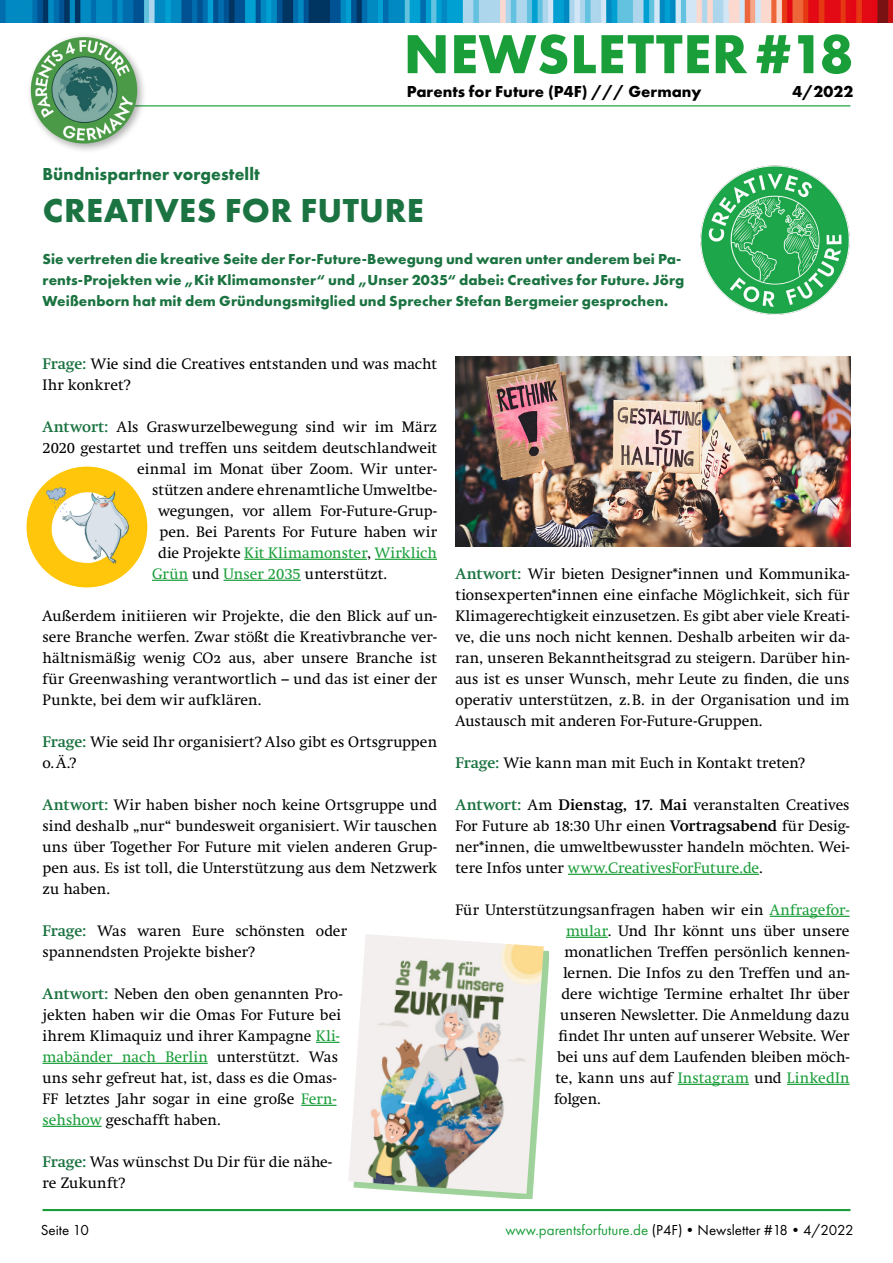
<style>
.page{position:relative;width:893px;height:1263px;background:#fff}
.page>*{position:absolute;margin:0;border:0;box-sizing:border-box;transform-origin:0 0}
.t1{font:700 57px "Futura PT";letter-spacing:.01em;color:#1a9e39}
.t2{font:700 34.5px "Futura PT";letter-spacing:.01em;color:#1b7341}
.t3{font:700 18px "Futura PT";letter-spacing:.005em;color:#1b7341;scale:.96 1}
.t4{font:700 16.5px "Futura PT";color:#000}
.t5{font:15px/21px "Swift";letter-spacing:.005em;color:#000}
.t6{font:700 15px/21px "Futura PT";letter-spacing:.005em;color:#1b7341}
.t7{font:15px "Swift";letter-spacing:.015em;color:#1a9e39}
.t8{font:15px "Futura PT";color:#000}
.s1{font-weight:700;color:#1b7341}
.s2{color:#000}
.s3{color:#1a9e39}
.s4{font-weight:700}
</style>
<div class="page">
<img style="left:455px;top:356px;width:395px;height:191px">
<img style="left:27px;top:467px;width:120px;height:120px;border-radius:60px">
<div style="left:353px;top:939px;width:196px;height:260px;background:#3fa535;opacity:.5"></div>
<img style="left:348px;top:934px;width:196px;height:260px">
<img style="left:700px;top:165px;width:150px;height:150px;border-radius:75px">
<img style="left:0;top:0;width:893px;height:22px">
<hr style="left:43px;top:105px;width:807px;height:1px;background:#1a9e39">
<div style="left:26px;top:33px;width:121px;height:121px;background:#000;opacity:.33"></div>
<img style="left:31px;top:37px;width:106px;height:107px;border-radius:53px">
<hr style="left:43px;top:1209px;width:807px;height:2px;background:#1a9e39">
<hr style="left:244px;top:559px;width:123px;height:1px;background:#1a9e39">
<hr style="left:375px;top:559px;width:62px;height:1px;background:#1a9e39">
<hr style="left:152px;top:580px;width:36px;height:1px;background:#1a9e39">
<hr style="left:224px;top:580px;width:77px;height:1px;background:#1a9e39">
<svg style="left:316px;top:1042px;width:24px;height:1px"></svg>
<hr style="left:43px;top:1063px;width:165px;height:1px;background:#1a9e39">
<hr style="left:301px;top:1105px;width:36px;height:1px;background:#1a9e39">
<hr style="left:43px;top:1126px;width:59px;height:1px;background:#1a9e39">
<hr style="left:568px;top:874px;width:191px;height:1px;background:#1a9e39">
<hr style="left:770px;top:916px;width:80px;height:1px;background:#1a9e39">
<hr style="left:566px;top:937px;width:42px;height:1px;background:#1a9e39">
<hr style="left:678px;top:1084px;width:71px;height:1px;background:#1a9e39">
<hr style="left:787px;top:1084px;width:63px;height:1px;background:#1a9e39">
<h1 class="t1" style="left:404px;top:17px;width:451px">NEWSLETTER #18</h1>
<p class="t4" style="left:407px;top:81px;width:296px">Parents for Future (P4F) /// Germany</p>
<p class="t4" style="left:793px;top:81px;width:62px">4/2022</p>
<p class="t3" style="left:43px;top:162px;width:228px">Bündnispartner vorgestellt</p>
<h2 class="t2" style="left:43px;top:188px;width:382px">CREATIVES FOR FUTURE</h2>
<p class="t6" style="left:43px;top:248px;width:643px">Sie vertreten die kreative Seite der For-Future-Bewegung und waren unter anderem bei Pa&shy;rents-Projekten wie „Kit Klimamonster“ und „Unser 2035“ dabei: Creatives for Future. Jörg<br>Weißenborn hat mit dem Gründungsmitglied und Sprecher Stefan Bergmeier gesprochen.</p>
<p class="t5" style="left:43px;top:353px;width:396px"><span class="s1">Frage:</span> Wie sind die Creatives entstanden und was macht<br>Ihr konkret?</p>
<p class="t5" style="left:43px;top:416px;width:396px"><span class="s1">Antwort:</span> Als Graswurzelbewegung sind wir im März</p>
<p class="t5" style="left:43px;top:437px;width:396px">2020 gestartet und treffen uns seitdem deutschlandweit</p>
<p class="t5" style="left:137px;top:458px;width:302px">einmal im Monat über Zoom. Wir unter-</p>
<p class="t5" style="left:152px;top:479px;width:287px">stützen andere ehrenamtliche Umweltbe-</p>
<p class="t5" style="left:158px;top:500px;width:281px">wegungen, vor allem For-Future-Grup-</p>
<p class="t5" style="left:160px;top:521px;width:279px">pen. Bei Parents For Future haben wir</p>
<p class="t7" style="left:158px;top:544px;width:281px"><span class="s2">die Projekte</span> Kit Klimamonster<span class="s2">,</span> Wirklich</p>
<p class="t5" style="left:152px;top:563px;width:237px"><span class="s3">Grün</span> und <span class="s3">Unser 2035</span> unterstützt.</p>
<p class="t5" style="left:43px;top:605px;width:396px;text-align:justify">Außerdem initiieren wir Projekte, die den Blick auf un&shy;sere Branche werfen. Zwar stößt die Kreativbranche ver&shy;hältnismäßig wenig CO2 aus, aber unsere Branche ist für Greenwashing verantwortlich – und das ist einer der Punkte, bei dem wir aufklären.</p>
<p class="t5" style="left:43px;top:731px;width:396px"><span class="s1">Frage:</span> Wie seid Ihr organisiert? Also gibt es Ortsgruppen o.Ä.?</p>
<p class="t5" style="left:43px;top:794px;width:396px;text-align:justify"><span class="s1">Antwort:</span> Wir haben bisher noch keine Ortsgruppe und sind deshalb „nur“ bundesweit organisiert. Wir tauschen uns über Together For Future mit vielen anderen Grup&shy;pen aus. Es ist toll, die Unterstützung aus dem Netzwerk zu haben.</p>
<p class="t5" style="left:43px;top:920px;width:306px"><span class="s1">Frage:</span> Was waren Eure schönsten oder spannendsten Projekte bisher?</p>
<p class="t5" style="left:43px;top:983px;width:302px"><span class="s1">Antwort:</span> Neben den oben genannten Pro&shy;jekten haben wir die Omas For Future bei ihrem Klimaquiz und ihrer Kampagne <span class="s3">Kli&shy;mabänder nach Berlin</span> unterstützt. Was uns sehr gefreut hat, ist, dass es die Omas-FF letztes Jahr sogar in eine große <span class="s3">Fern&shy;sehshow</span> geschafft haben.</p>
<p class="t5" style="left:43px;top:1151px;width:291px"><span class="s1">Frage:</span> Was wünschst Du Dir für die nähe&shy;re Zukunft?</p>
<p class="t5" style="left:455px;top:563px;width:396px;text-align:justify"><span class="s1">Antwort:</span> Wir bieten Designer*innen und Kommunika&shy;tionsexperten*innen eine einfache Möglichkeit, sich für Klimagerechtigkeit einzusetzen. Es gibt aber viele Kreati&shy;ve, die uns noch nicht kennen. Deshalb arbeiten wir da&shy;ran, unseren Bekanntheitsgrad zu steigern. Darüber hin&shy;aus ist es unser Wunsch, mehr Leute zu finden, die uns operativ unterstützen, z.B. in der Organisation und im Austausch mit anderen For-Future-Gruppen.</p>
<p class="t5" style="left:455px;top:752px;width:351px"><span class="s1">Frage:</span> Wie kann man mit Euch in Kontakt treten?</p>
<p class="t5" style="left:455px;top:794px;width:396px;text-align:justify"><span class="s1">Antwort:</span> Am <span class="s4">Dienstag, 17. Mai</span> veranstalten Creatives For Future ab 18:30 Uhr einen <span class="s4">Vortragsabend</span> für Desig&shy;ner*innen, die umweltbewusster handeln möchten. Wei&shy;tere Infos unter <span class="s3">www.CreativesForFuture.de</span>.</p>
<p class="t5" style="left:455px;top:899px;width:396px">Für Unterstützungsanfragen haben wir ein <span class="s3">Anfragefor-</span></p>
<p class="t5" style="left:566px;top:920px;width:285px"><span class="s3">mular</span>. Und Ihr könnt uns über unsere</p>
<p class="t5" style="left:565px;top:941px;width:286px">monatlichen Treffen persönlich kennen-</p>
<p class="t5" style="left:563px;top:962px;width:288px">lernen. Die Infos zu den Treffen und an-</p>
<p class="t5" style="left:562px;top:983px;width:289px">dere wichtige Termine erhaltet Ihr über</p>
<p class="t5" style="left:560px;top:1004px;width:291px">unseren Newsletter. Die Anmeldung dazu</p>
<p class="t5" style="left:559px;top:1025px;width:292px">findet Ihr unten auf unserer Website. Wer</p>
<p class="t5" style="left:557px;top:1046px;width:294px">bei uns auf dem Laufenden bleiben möch-</p>
<p class="t7" style="left:556px;top:1069px;width:295px"><span class="s2">te, kann uns auf</span> Instagram <span class="s2">und</span> LinkedIn</p>
<p class="t5" style="left:554px;top:1088px;width:48px">folgen.</p>
<p class="t8" style="left:41px;top:1221px;width:50px">Seite 10</p>
<p class="t8" style="left:505px;top:1221px;width:350px"><span class="s3">www.parentsforfuture.de</span> (P4F)•Newsletter #18•4/2022</p>
</div>
